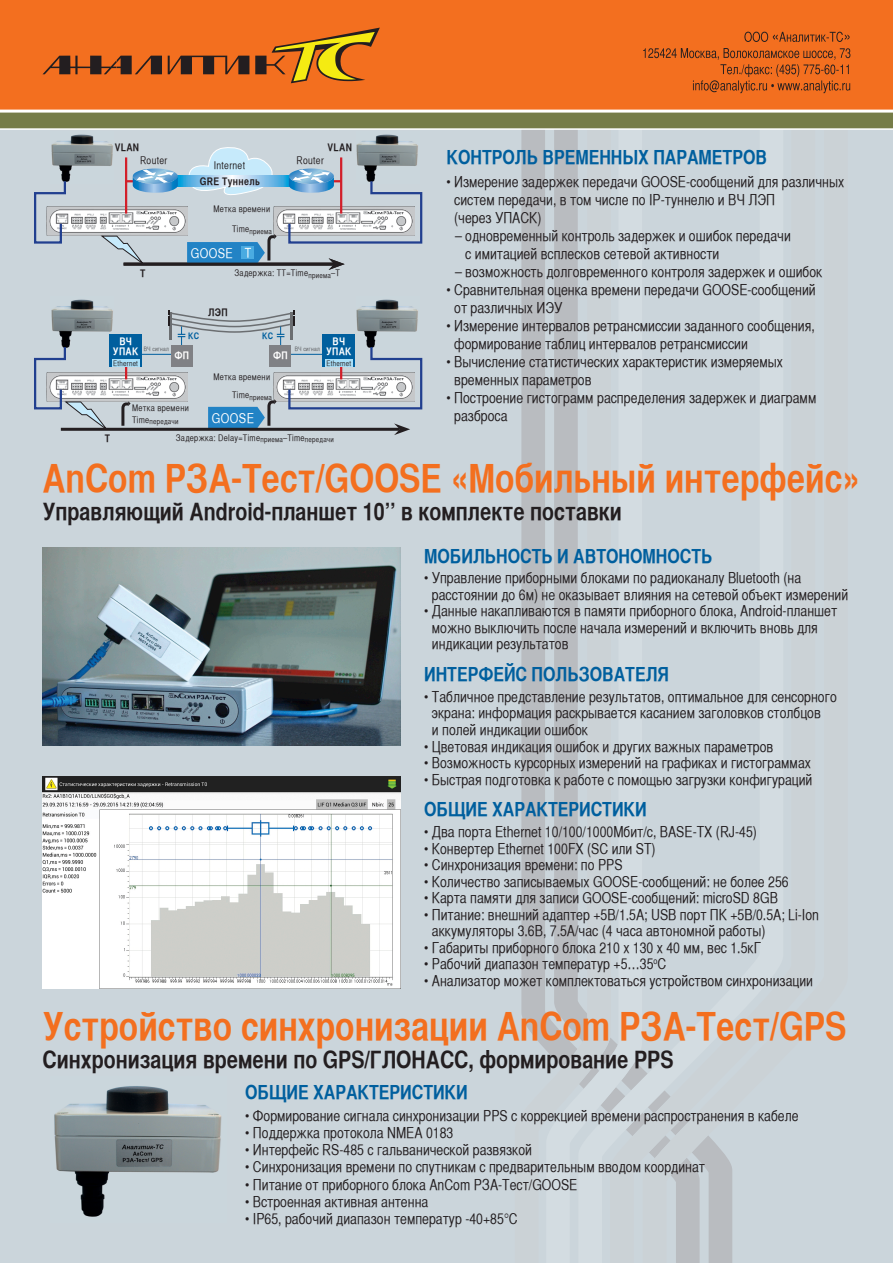
<style>
.page{position:relative;width:893px;height:1263px;background:#fff}
.page>*{position:absolute;margin:0;border:0;box-sizing:border-box;transform-origin:0 0}
.t1{font:39px "Helvetica CY Bold";color:#f36f1f}
.t2{font:24px "Helvetica CY Bold";color:#231e20}
.t3{font:19.5px "Helvetica CY Bold";color:#005f9e}
.t4{font:15px/18px "Helvetica CY Plain";color:#231e20}
.t5{font:13.5px "Helvetica CY Plain";letter-spacing:.03em;color:#fff}
.t6{font:10.5px "Helvetica CY Bold";letter-spacing:.03em;color:#231e20}
.t7{font:10.5px "Helvetica CY Plain";letter-spacing:.03em;color:#231e20}
.t8{font:10.5px/10.5px "Helvetica CY Bold";letter-spacing:.03em;color:#fff;text-align:center}
.t9{font:9px "Helvetica CY Plain";letter-spacing:.03em;color:#231e20}
.t10{font:9px "Helvetica CY Bold";color:#005f9e}
.t11{font:7.5px "Helvetica CY Plain";letter-spacing:.03em;color:#231e20}
.t12{font:6px "Helvetica CY Plain";letter-spacing:.03em;color:#57585b}
</style>
<div class="page">
<div style="left:0;top:115px;width:893px;height:1148px;background:#cbd5db"></div>
<svg style="left:642px;top:1069px;width:90px;height:194px"></svg>
<svg style="left:611px;top:1038px;width:31px;height:98px"></svg>
<svg style="left:521px;top:130px;width:90px;height:983px"></svg>
<div style="left:0;top:0;width:893px;height:122px;background:#f36f1f"></div>
<svg style="left:168px;top:56px;width:81px;height:18px"></svg>
<svg style="left:43px;top:56px;width:119px;height:18px"></svg>
<svg style="left:255px;top:28px;width:125px;height:55px"></svg>
<div style="left:0;top:111px;width:893px;height:18px;background:#767c48"></div>
<hr style="left:0;top:110px;width:893px;height:3px;background:#fff">
<hr style="left:0;top:128px;width:893px;height:2px;background:#fff">
<svg style="left:643px;top:48px;width:207px;height:45px"></svg>
<svg style="left:744px;top:32px;width:106px;height:10px"></svg>
<hr style="left:139px;top:354px;width:33px;height:1px;background:#005f9e">
<svg style="left:187px;top:147px;width:90px;height:48px"></svg>
<img style="left:54px;top:1086px;width:168px;height:131px">
<img style="left:51px;top:134px;width:62px;height:48px">
<img style="left:51px;top:299px;width:62px;height:46px">
<img style="left:356px;top:134px;width:62px;height:34px">
<img style="left:356px;top:299px;width:62px;height:12px">
<img style="left:67px;top:207px;width:121px;height:28px">
<img style="left:109px;top:373px;width:58px;height:28px">
<img style="left:274px;top:207px;width:12px;height:28px">
<img style="left:43px;top:548px;width:358px;height:197px">
<img style="left:43px;top:776px;width:358px;height:212px">
<svg style="left:34px;top:179px;width:33px;height:65px"></svg>
<hr style="left:125px;top:157px;width:2px;height:57px;background:#d21f2a">
<hr style="left:125px;top:352px;width:2px;height:27px;background:#d21f2a">
<hr style="left:340px;top:157px;width:2px;height:57px;background:#d21f2a">
<svg style="left:181px;top:176px;width:105px;height:10px"></svg>
<svg style="left:127px;top:168px;width:54px;height:26px"></svg>
<svg style="left:286px;top:168px;width:137px;height:76px"></svg>
<hr style="left:124px;top:263px;width:210px;height:3px;background:#231e20">
<svg style="left:329px;top:258px;width:16px;height:12px"></svg>
<hr style="left:61px;top:428px;width:339px;height:3px;background:#231e20">
<svg style="left:187px;top:234px;width:90px;height:29px"></svg>
<svg style="left:120px;top:401px;width:11px;height:27px"></svg>
<div style="left:109px;top:334px;width:33px;height:33px;background:#005f9e"></div>
<div style="left:112px;top:359px;width:27px;height:8px;background:#abe0f9"></div>
<svg style="left:167px;top:311px;width:256px;height:124px"></svg>
<div style="left:171px;top:345px;width:21px;height:22px;background:#808185"></div>
<div style="left:270px;top:345px;width:21px;height:22px;background:#808185"></div>
<svg style="left:101px;top:236px;width:44px;height:30px"></svg>
<svg style="left:34px;top:345px;width:75px;height:86px"></svg>
<p class="t6" style="left:115px;top:141px;width:26px">VLAN</p>
<p class="t6" style="left:328px;top:141px;width:26px">VLAN</p>
<p class="t7" style="left:140px;top:155px;width:29px">Router</p>
<p class="t7" style="left:297px;top:155px;width:29px">Router</p>
<p class="t7" style="left:214px;top:159px;width:33px">Internet</p>
<p class="t6" style="left:200px;top:175px;width:61px">GRE Туннель</p>
<p class="t9" style="left:213px;top:204px;width:58px">Метка времени</p>
<p class="t11" style="left:232px;top:227px;width:41px"><sup>Time</sup>приема</p>
<p class="t6" style="left:140px;top:266px;width:7px">T</p>
<p class="t5" style="left:191px;top:245px;width:44px">GOOSE</p>
<p class="t9" style="left:235px;top:268px;width:107px">Задержка: ТТ=Time<sub>приема</sub>–Т</p>
<p class="t6" style="left:208px;top:306px;width:21px">ЛЭП</p>
<p class="t10" style="left:188px;top:331px;width:12px">КС</p>
<p class="t10" style="left:262px;top:331px;width:12px">КС</p>
<p class="t8" style="left:113px;top:335px;width:27px">ВЧ<br>УПАК</p>
<p class="t11" style="left:113px;top:359px;width:26px">Ethernet</p>
<p class="t8" style="left:326px;top:335px;width:27px">ВЧ<br>УПАК</p>
<p class="t11" style="left:326px;top:359px;width:26px">Ethernet</p>
<p class="t12" style="left:144px;top:346px;width:27px">ВЧ сигнал</p>
<p class="t12" style="left:295px;top:346px;width:27px">ВЧ сигнал</p>
<p class="t9" style="left:213px;top:372px;width:58px">Метка времени</p>
<p class="t9" style="left:132px;top:402px;width:58px">Метка времени</p>
<p class="t8" style="left:174px;top:349px;width:16px">ФП</p>
<p class="t8" style="left:273px;top:349px;width:16px">ФП</p>
<p class="t11" style="left:232px;top:393px;width:41px"><sup>Time</sup>приема</p>
<p class="t5" style="left:212px;top:410px;width:44px">GOOSE</p>
<p class="t11" style="left:132px;top:417px;width:48px"><sup>Time</sup>передачи</p>
<p class="t6" style="left:105px;top:432px;width:7px">T</p>
<p class="t9" style="left:176px;top:432px;width:160px">Задержка: Delay=Time<sub>приема</sub>–Time<sub>передачи</sub></p>
<h3 class="t3" style="left:446px;top:146px;width:322px">КОНТРОЛЬ ВРЕМЕННЫХ ПАРАМЕТРОВ</h3>
<p class="t4" style="left:454px;top:172px;width:392px;text-indent:-8px">• Измерение задержек передачи GOOSE-сообщений для различных систем передачи, в том числе по IP-туннелю и ВЧ ЛЭП<br>(через УПАСК)</p>
<p class="t4" style="left:465px;top:226px;width:327px;text-indent:-10px">– одновременный контроль задержек и ошибок передачи с имитацией всплесков сетевой активности</p>
<p class="t4" style="left:455px;top:262px;width:369px">– возможность долговременного контроля задержек и ошибок</p>
<p class="t4" style="left:454px;top:280px;width:363px;text-indent:-8px">• Сравнительная оценка времени передачи GOOSE-сообщений от различных ИЭУ</p>
<p class="t4" style="left:454px;top:316px;width:362px;text-indent:-8px">• Измерение интервалов ретрансмиссии заданного сообщения, формирование таблиц интервалов ретрансмиссии</p>
<p class="t4" style="left:454px;top:352px;width:330px;text-indent:-8px">• Вычисление статистических характеристик измеряемых временных параметров</p>
<p class="t4" style="left:454px;top:388px;width:364px;text-indent:-8px">• Построение гистограмм распределения задержек и диаграмм разброса</p>
<h1 class="t1" style="left:43px;top:454px;width:819px">AnCom РЗА-Тест/GOOSE «Мобильный интерфейс»</h1>
<h2 class="t2" style="left:43px;top:497px;width:581px">Управляющий Android-планшет 10’’ в комплекте поставки</h2>
<h3 class="t3" style="left:424px;top:544px;width:290px">МОБИЛЬНОСТЬ И АВТОНОМНОСТЬ</h3>
<p class="t4" style="left:432px;top:570px;width:418px;line-height:16.5px;text-indent:-8px">• Управление приборными блоками по радиоканалу Bluetooth (на расстоянии до 6м) не оказывает влияния на сетевой объект измерений</p>
<p class="t4" style="left:432px;top:603px;width:407px;line-height:16.5px;text-indent:-8px">• Данные накапливаются в памяти приборного блока, Android-планшет можно выключить после начала измерений и включить вновь для индикации результатов</p>
<h3 class="t3" style="left:424px;top:662px;width:246px">ИНТЕРФЕЙС ПОЛЬЗОВАТЕЛЯ</h3>
<p class="t4" style="left:432px;top:688px;width:406px;line-height:16.5px;text-indent:-8px">• Табличное представление результатов, оптимальное для сенсорного экрана: информация раскрывается касанием заголовков столбцов<br>и полей индикации ошибок</p>
<p class="t4" style="left:424px;top:737px;width:351px">• Цветовая индикация ошибок и других важных параметров</p>
<p class="t4" style="left:424px;top:754px;width:388px">• Возможность курсорных измерений на графиках и гистограммах</p>
<p class="t4" style="left:424px;top:770px;width:390px">• Быстрая подготовка к работе с помощью загрузки конфигураций</p>
<h3 class="t3" style="left:424px;top:798px;width:224px">ОБЩИЕ ХАРАКТЕРИСТИКИ</h3>
<p class="t4" style="left:424px;top:823px;width:334px">• Два порта Ethernet 10/100/1000Мбит/с, BASE-TX (RJ-45)</p>
<p class="t4" style="left:424px;top:839px;width:233px">• Конвертер Ethernet 100FX (SC или ST)</p>
<p class="t4" style="left:424px;top:856px;width:200px">• Синхронизация времени: по PPS</p>
<p class="t4" style="left:424px;top:872px;width:366px">• Количество записываемых GOOSE-сообщений: не более 256</p>
<p class="t4" style="left:424px;top:889px;width:355px">• Карта памяти для записи GOOSE-сообщений: microSD 8GB</p>
<p class="t4" style="left:432px;top:906px;width:389px;line-height:16.5px;text-indent:-8px">• Питание: внешний адаптер +5В/1.5А; USB порт ПК +5В/0.5А; Li-Ion аккумуляторы 3.6В, 7.5А/час (4 часа автономной работы)</p>
<p class="t4" style="left:424px;top:938px;width:338px">• Габариты приборного блока 210 x 130 x 40 мм, вес 1.5кГ</p>
<p class="t4" style="left:424px;top:955px;width:244px">• Рабочий диапазон температур +5…35<sup>o</sup>С</p>
<p class="t4" style="left:424px;top:971px;width:390px">• Анализатор может комплектоваться устройством синхронизации</p>
<h1 class="t1" style="left:43px;top:1002px;width:805px">Устройство синхронизации AnCom РЗА-Тест/GPS</h1>
<h2 class="t2" style="left:43px;top:1045px;width:632px">Синхронизация времени по GPS/ГЛОНАСС, формирование PPS</h2>
<h3 class="t3" style="left:245px;top:1080px;width:224px">ОБЩИЕ ХАРАКТЕРИСТИКИ</h3>
<p class="t4" style="left:245px;top:1106px;width:555px">• Формирование сигнала синхронизации PPS с коррекцией времени распространения в кабеле</p>
<p class="t4" style="left:245px;top:1123px;width:210px">• Поддержка протокола NMEA 0183</p>
<p class="t4" style="left:245px;top:1141px;width:288px">• Интерфейс RS-485 с гальванической развязкой</p>
<p class="t4" style="left:245px;top:1158px;width:461px">• Синхронизация времени по спутникам с предварительным вводом координат</p>
<p class="t4" style="left:245px;top:1175px;width:334px">• Питание от приборного блока AnCom РЗА-Тест/GOOSE</p>
<p class="t4" style="left:245px;top:1192px;width:185px">• Встроенная активная антенна</p>
<p class="t4" style="left:245px;top:1210px;width:274px">• IP65, рабочий диапазон температур -40+85°C</p>
</div>
